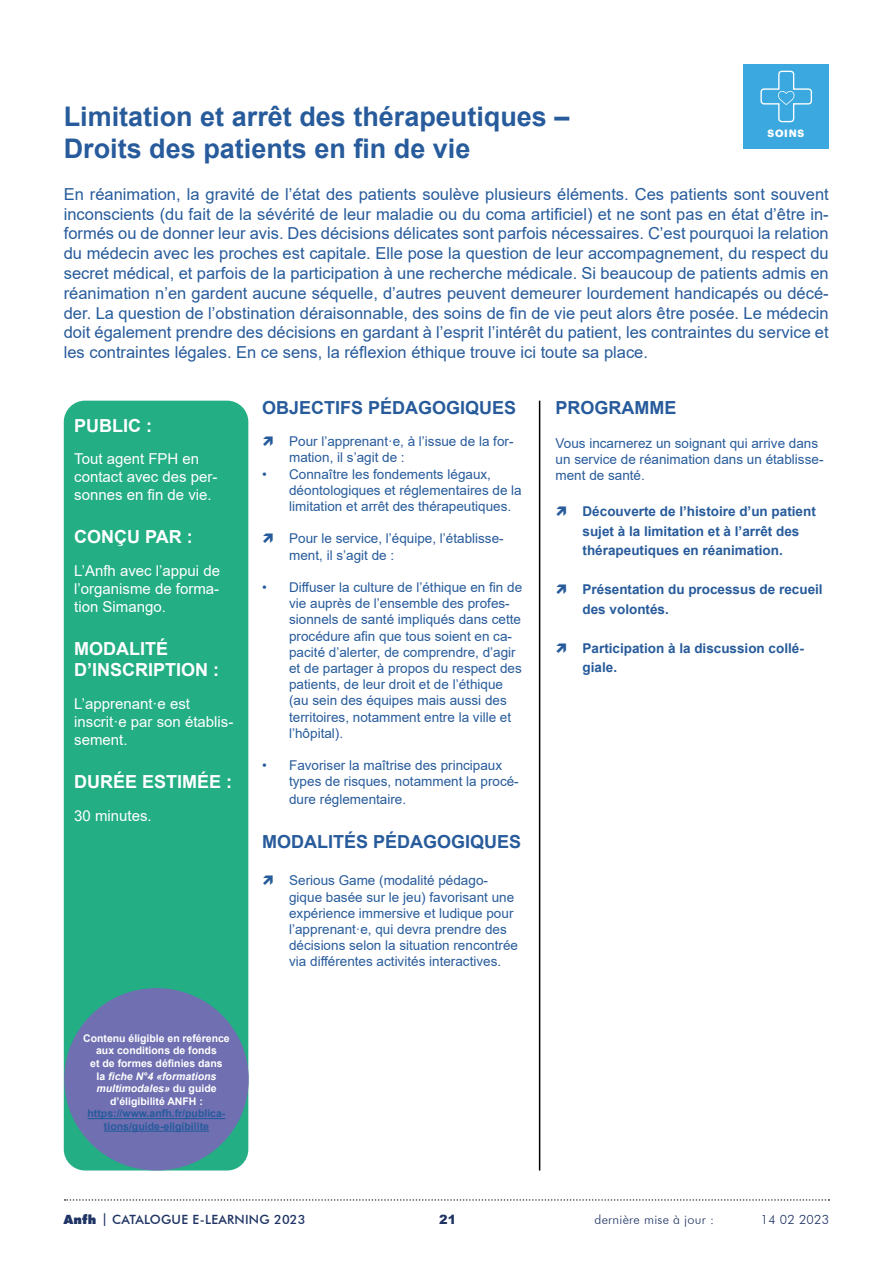
<style>
.page{position:relative;width:893px;height:1263px;background:#fff}
.page>*{position:absolute;margin:0;border:0;box-sizing:border-box;transform-origin:0 0}
.t1{font:700 27px/32.4px "Arial";color:#275b9b}
.t2{font:700 18px/21.6px "Arial";color:#fff}
.t3{font:700 18px "Arial";color:#275b9b}
.t4{font:16.5px/19.8px "Arial";color:#275b9b;text-align:justify}
.t5{font:15px/18px "Arial";color:#fff}
.t6{font:13.5px/16.2px "Arial";color:#275b9b}
.t7{font:700 13.5px/19.5px "Arial";color:#275b9b}
.t8{font:500 12.75px "Futura BT";letter-spacing:.02em;color:#1f3464}
.t9{font:300 12.75px "Futura BT";letter-spacing:.02em;color:#1f3464}
.t10{font:900 12.75px "Arial";color:#1f3464}
.t11{font:700 10.5px/12.6px "Arial";color:#fff;text-align:center}
.t12{font:700 10.5px/12.6px "Arial";color:#275b9b;text-align:center}
.t13{font:700 10.35px "Graphik";letter-spacing:.07em;color:#fff}
.s1{font-style:italic}
.s2{font-weight:900}
</style>
<div class="page">
<svg style="left:65px;top:1199px;width:764px;height:2px"></svg>
<div style="left:744px;top:64px;width:85px;height:85px;background:#3ba9e0"></div>
<svg style="left:760px;top:70px;width:53px;height:53px"></svg>
<div style="left:64px;top:401px;width:184px;height:769px;background:#23ae84;border-radius:21px"></div>
<hr style="left:539px;top:401px;width:1px;height:769px;background:#000">
<div style="left:64px;top:988px;width:185px;height:182px;background:#6f6fb2;border-radius:50%"></div>
<hr style="left:88px;top:1118px;width:137px;height:1px;background:#275b9b">
<hr style="left:104px;top:1130px;width:105px;height:2px;background:#275b9b">
<h1 class="t1" style="left:64px;top:101px;width:507px">Limitation et arrêt des thérapeutiques –<br>Droits des patients en fin de vie</h1>
<p class="t4" style="left:64px;top:184px;width:766px">En réanimation, la gravité de l’état des patients soulève plusieurs éléments. Ces patients sont souvent inconscients (du fait de la sévérité de leur maladie ou du coma artificiel) et ne sont pas en état d’être in&shy;formés ou de donner leur avis. Des décisions délicates sont parfois nécessaires. C’est pourquoi la relation du médecin avec les proches est capitale. Elle pose la question de leur accompagnement, du respect du secret médical, et parfois de la participation à une recherche médicale. Si beaucoup de patients admis en réanimation n’en gardent aucune séquelle, d’autres peuvent demeurer lourdement handicapés ou décé&shy;der. La question de l’obstination déraisonnable, des soins de fin de vie peut alors être posée. Le médecin doit également prendre des décisions en gardant à l’esprit l’intérêt du patient, les contraintes du service et les contraintes légales. En ce sens, la réflexion éthique trouve ici toute sa place.</p>
<p class="t13" style="left:768px;top:125px;width:38px">SOINS</p>
<h2 class="t2" style="left:74px;top:415px;width:79px">PUBLIC :</h2>
<p class="t5" style="left:74px;top:450px;width:145px">Tout agent FPH en contact avec des per&shy;sonnes en fin de vie.</p>
<h2 class="t2" style="left:74px;top:526px;width:120px">CONÇU PAR :</h2>
<p class="t5" style="left:74px;top:561px;width:147px;text-align:justify">L’Anfh avec l’appui de l’organisme de forma&shy;tion Simango.</p>
<h2 class="t2" style="left:74px;top:638px;width:147px">MODALITÉ<br>D’INSCRIPTION :</h2>
<p class="t5" style="left:74px;top:694px;width:161px">L’apprenant·e est inscrit·e par son établis&shy;sement.</p>
<h2 class="t2" style="left:74px;top:771px;width:160px">DURÉE ESTIMÉE :</h2>
<p class="t5" style="left:74px;top:806px;width:79px">30 minutes.</p>
<p class="t11" style="left:83px;top:1032px;width:148px">Contenu éligible en reférence aux conditions de fonds<br>et de formes définies dans<br>la <span class="s1">fiche N°4 «formations multimodales»</span> du guide d’éligibilité ANFH :</p>
<p class="t12" style="left:88px;top:1107px;width:139px">https://www.anfh.fr/publica&shy;tions/guide-eligibilite</p>
<h2 class="t3" style="left:262px;top:395px;width:256px">OBJECTIFS PÉDAGOGIQUES</h2>
<p class="t6" style="left:289px;top:433px;width:226px">Pour l’apprenant·e, à l’issue de la for&shy;mation, il s’agit de :</p>
<p class="t6" style="left:289px;top:466px;width:234px;text-indent:-27px">• Connaître les fondements légaux, déontologiques et réglementaires de la limitation et arrêt des thérapeutiques.</p>
<p class="t6" style="left:289px;top:530px;width:216px">Pour le service, l’équipe, l’établisse&shy;ment, il s’agit de :</p>
<p class="t6" style="left:289px;top:579px;width:235px;text-indent:-27px">• Diffuser la culture de l’éthique en fin de vie auprès de l’ensemble des profes&shy;sionnels de santé impliqués dans cette procédure afin que tous soient en ca&shy;pacité d’alerter, de comprendre, d’agir et de partager à propos du respect des patients, de leur droit et de l’éthique (au sein des équipes mais aussi des territoires, notamment entre la ville et l’hôpital).</p>
<p class="t6" style="left:289px;top:757px;width:231px;text-indent:-27px">• Favoriser la maîtrise des principaux types de risques, notamment la procé-</p>
<p class="t6" style="left:289px;top:791px;width:119px">dure réglementaire.</p>
<h2 class="t3" style="left:262px;top:828px;width:261px">MODALITÉS PÉDAGOGIQUES</h2>
<p class="t6" style="left:289px;top:872px;width:230px">Serious Game (modalité pédago&shy;gique basée sur le jeu) favorisant une expérience immersive et ludique pour l’apprenant·e, qui devra prendre des décisions selon la situation rencontrée via différentes activités interactives.</p>
<h2 class="t3" style="left:556px;top:395px;width:122px">PROGRAMME</h2>
<p class="t6" style="left:556px;top:435px;width:269px">Vous incarnerez un soignant qui arrive dans un service de réanimation dans un établisse&shy;ment de santé.</p>
<p class="t7" style="left:583px;top:502px;width:235px">Découverte de l’histoire d’un patient sujet à la limitation et à l’arrêt des thérapeutiques en réanimation.</p>
<p class="t7" style="left:583px;top:580px;width:242px">Présentation du processus de recueil des volontés.</p>
<p class="t7" style="left:583px;top:638px;width:223px">Participation à la discussion collé&shy;giale.</p>
<p class="t8" style="left:64px;top:1212px;width:243px"><span class="s2">Anfh</span> | CATALOGUE E-LEARNING 2023</p>
<p class="t10" style="left:439px;top:1210px;width:19px">21</p>
<p class="t9" style="left:595px;top:1212px;width:121px">dernière mise à jour :</p>
<p class="t9" style="left:761px;top:1212px;width:70px">14 02 2023</p>
</div>
